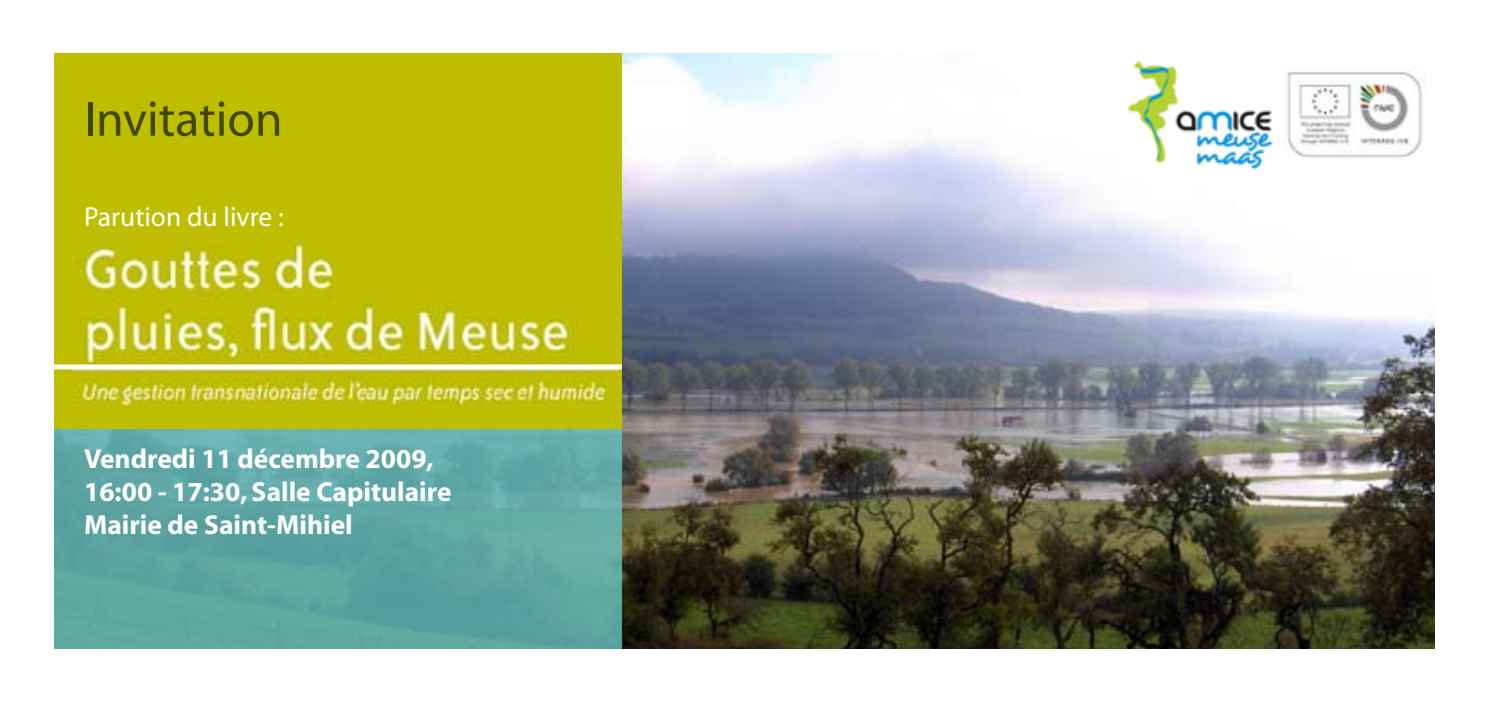
<style>
.page{position:relative;width:1489px;height:702px;background:#fff}
.page>*{position:absolute;margin:0;border:0;box-sizing:border-box;transform-origin:0 0}
.t1{font:50px "Myriad";color:#414800}
.t2{font:700 27.5px/33px "Myriad";color:#fff}
.t3{font:27.5px "Myriad";color:#fff}
</style>
<div class="page">
<img style="left:621px;top:53px;width:814px;height:595px">
<div style="left:1121px;top:30px;width:334px;height:149px;background:#fff"></div>
<svg style="left:54px;top:428px;width:567px;height:220px;background:#5ea7a2"></svg>
<div style="left:0;top:0;width:621px;height:428px;background:#bebd00"></div>
<img style="left:73px;top:231px;width:545px;height:176px">
<div style="left:5px;top:364px;width:617px;height:5px;background:#fff"></div>
<div style="left:0;top:0;width:1488px;height:53px;background:#fff"></div>
<div style="left:0;top:0;width:53px;height:702px;background:#fff"></div>
<img style="left:1127px;top:60px;width:147px;height:110px">
<img style="left:1287px;top:67px;width:136px;height:92px">
<h1 class="t1" style="left:84px;top:94px;width:200px">Invitation</h1>
<p class="t3" style="left:84px;top:203px;width:201px">Parution du livre :</p>
<p class="t2" style="left:84px;top:443px;width:369px">Vendredi 11 décembre 2009,<br>16:00 - 17:30, Salle Capitulaire<br>Mairie de Saint-Mihiel</p>
</div>
